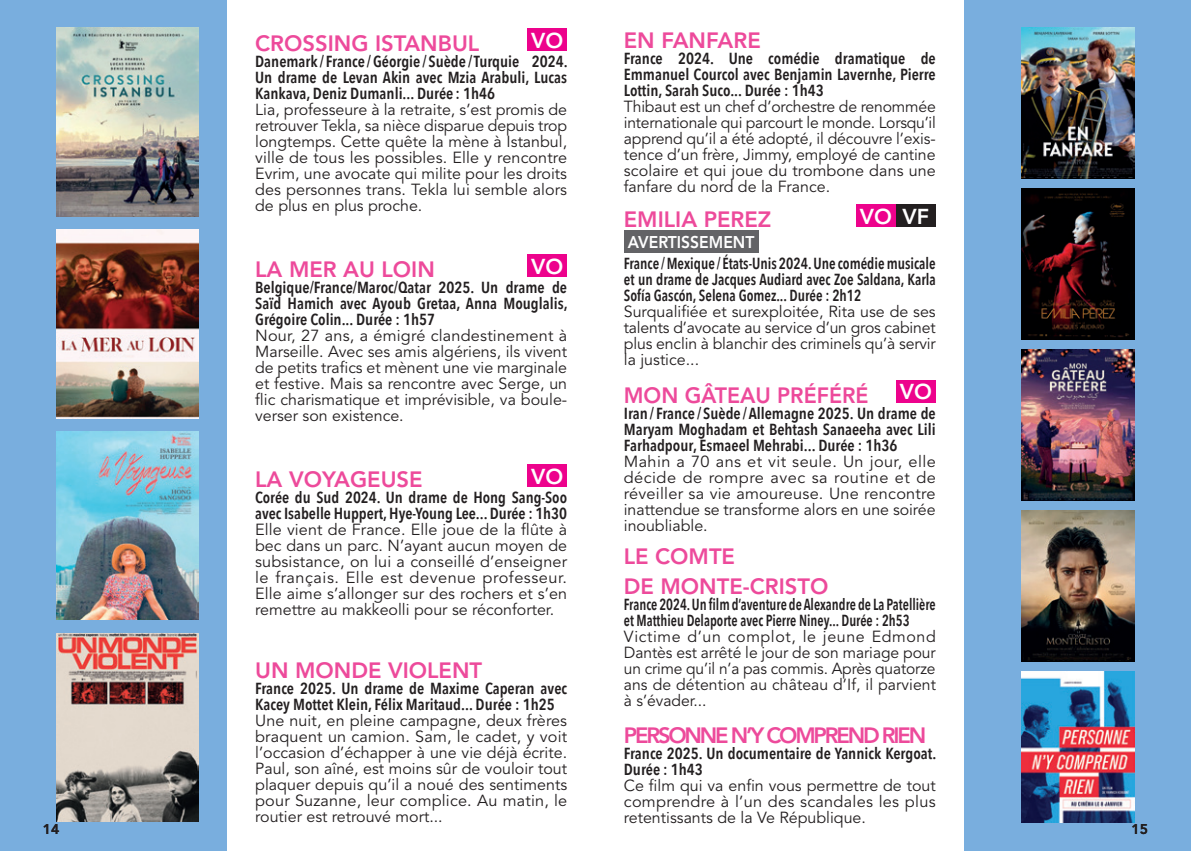
<style>
.page{position:relative;width:1191px;height:851px;background:#fff}
.page>*{position:absolute;margin:0;border:0;box-sizing:border-box;transform-origin:0 0}
.t1{font:800 22px/30px "Avenir LT Std";color:#ed4a9b}
.t2{font:800 22px "Avenir LT Std";letter-spacing:-.1em;color:#ed4a9b}
.t3{font:800 21.4px "Avenir LT Std";color:#fff}
.t4{font:800 16.8px "Avenir LT Std";color:#fff;scale:.93 1}
.t5{font:16px/16px "Avenir LT Std";color:#231f20;text-align:justify}
.t6{font:600 16px/16px "Avenir Next Condensed";color:#231f20;text-align:justify}
.t7{font:600 16px/16px "Avenir Next Condensed";color:#231f20;text-align:justify;scale:.91 1}
.t8{font:600 16px/16px "Avenir Next Condensed";color:#231f20;scale:.86 1}
.t9{font:800 14px "Avenir LT Std";color:#231f20}
</style>
<div class="page">
<div style="left:964px;top:0;width:227px;height:850px;background:#79aede"></div>
<div style="left:0;top:0;width:227px;height:850px;background:#79aede"></div>
<div style="left:527px;top:254px;width:40px;height:23px;background:#ed028c"></div>
<div style="left:527px;top:28px;width:40px;height:23px;background:#ed028c"></div>
<div style="left:527px;top:464px;width:40px;height:23px;background:#ed028c"></div>
<div style="left:856px;top:204px;width:40px;height:23px;background:#ed028c"></div>
<div style="left:896px;top:204px;width:39px;height:23px;background:#231f20"></div>
<div style="left:624px;top:231px;width:134px;height:22px;background:#636366"></div>
<div style="left:896px;top:380px;width:39px;height:22px;background:#ed028c"></div>
<img style="left:1021px;top:510px;width:113px;height:151px">
<img style="left:1021px;top:671px;width:113px;height:151px">
<img style="left:1021px;top:189px;width:113px;height:150px">
<img style="left:1021px;top:350px;width:113px;height:150px">
<img style="left:1021px;top:28px;width:113px;height:150px">
<img style="left:57px;top:28px;width:141px;height:188px">
<img style="left:57px;top:633px;width:141px;height:188px">
<img style="left:57px;top:229px;width:141px;height:189px">
<img style="left:57px;top:431px;width:141px;height:189px">
<h1 class="t1" style="left:624px;top:25px;width:138px">EN FANFARE</h1>
<p class="t6" style="left:624px;top:49px;width:313px">France 2024. Une comédie dramatique de Emmanuel Courcol avec Benjamin Lavernhe, Pierre Lottin, Sarah Suco... Durée : 1h43</p>
<p class="t5" style="left:624px;top:98px;width:313px">Thibaut est un chef d’orchestre de renommée internationale qui parcourt le monde. Lorsqu’il apprend qu’il a été adopté, il découvre l’exis&shy;tence d’un frère, Jimmy, employé de cantine scolaire et qui joue du trombone dans une fanfare du nord de la France.</p>
<h1 class="t1" style="left:255px;top:29px;width:226px">CROSSING ISTANBUL</h1>
<h2 class="t3" style="left:531px;top:28px;width:34px">VO</h2>
<p class="t6" style="left:255px;top:53px;width:314px">Danemark/ France/Géorgie/ Suède/Turquie 2024.<br>Un drame de Levan Akin avec Mzia Arabuli, Lucas Kankava, Deniz Dumanli... Durée : 1h46</p>
<p class="t5" style="left:255px;top:102px;width:313px">Lia, professeure à la retraite, s’est promis de retrouver Tekla, sa nièce disparue depuis trop longtemps. Cette quête la mène à Istanbul, ville de tous les possibles. Elle y rencontre Evrim, une avocate qui milite pour les droits des personnes trans. Tekla lui semble alors de plus en plus proche.</p>
<h1 class="t1" style="left:624px;top:204px;width:149px">EMILIA PEREZ</h1>
<h2 class="t3" style="left:860px;top:203px;width:71px">VO VF</h2>
<p class="t4" style="left:628px;top:232px;width:137px">AVERTISSEMENT</p>
<p class="t7" style="left:624px;top:255px;width:344px">France/Mexique/ États-Unis 2024. Une comédie musicale et un drame de Jacques Audiard avec Zoe Saldana, Karla Sofía Gascón, Selena Gomez... Durée : 2h12</p>
<p class="t5" style="left:624px;top:304px;width:313px">Surqualifiée et surexploitée, Rita use de ses talents d’avocate au service d’un gros cabinet plus enclin à blanchir des criminels qu’à servir la justice...</p>
<h1 class="t1" style="left:255px;top:254px;width:181px">LA MER AU LOIN</h1>
<h2 class="t3" style="left:531px;top:254px;width:34px">VO</h2>
<p class="t6" style="left:255px;top:279px;width:314px">Belgique/France/Maroc/Qatar 2025. Un drame de Saïd Hamich avec Ayoub Gretaa, Anna Mouglalis, Grégoire Colin... Durée : 1h57</p>
<p class="t5" style="left:255px;top:328px;width:313px">Nour, 27 ans, a émigré clandestinement à Marseille. Avec ses amis algériens, ils vivent de petits trafics et mènent une vie marginale et festive. Mais sa rencontre avec Serge, un flic charismatique et imprévisible, va boule&shy;verser son existence.</p>
<h1 class="t1" style="left:624px;top:380px;width:246px">MON GÂTEAU PRÉFÉRÉ</h1>
<h2 class="t3" style="left:899px;top:379px;width:34px">VO</h2>
<p class="t6" style="left:624px;top:404px;width:313px">Iran/ France/ Suède/Allemagne 2025. Un drame de Maryam Moghadam et Behtash Sanaeeha avec Lili Farhadpour, Esmaeel Mehrabi... Durée : 1h36</p>
<p class="t5" style="left:624px;top:453px;width:313px">Mahin a 70 ans et vit seule. Un jour, elle décide de rompre avec sa routine et de réveiller sa vie amoureuse. Une rencontre inattendue se transforme alors en une soirée inoubliable.</p>
<h1 class="t1" style="left:255px;top:464px;width:169px">LA VOYAGEUSE</h1>
<h2 class="t3" style="left:531px;top:463px;width:34px">VO</h2>
<p class="t6" style="left:255px;top:489px;width:313px">Corée du Sud 2024. Un drame de Hong Sang-Soo avec Isabelle Huppert, Hye-Young Lee... Durée : 1h30</p>
<p class="t5" style="left:255px;top:522px;width:313px">Elle vient de France. Elle joue de la flûte à bec dans un parc. N’ayant aucun moyen de subsistance, on lui a conseillé d’enseigner le français. Elle est devenue professeur.<br>Elle aime s’allonger sur des rochers et s’en remettre au makkeolli pour se réconforter.</p>
<h1 class="t1" style="left:624px;top:541px;width:206px">LE COMTE<br>DE MONTE-CRISTO</h1>
<p class="t8" style="left:624px;top:595px;width:364px">France 2024. Un film d’aventure de Alexandre de La Patellière et Matthieu Delaporte avec Pierre Niney... Durée : 2h53</p>
<p class="t5" style="left:624px;top:628px;width:314px">Victime d’un complot, le jeune Edmond Dantès est arrêté le jour de son mariage pour un crime qu’il n’a pas commis. Après quatorze ans de détention au château d’If, il parvient à s’évader...</p>
<h1 class="t1" style="left:255px;top:655px;width:228px">UN MONDE VIOLENT</h1>
<p class="t6" style="left:255px;top:680px;width:313px">France 2025. Un drame de Maxime Caperan avec<br>Kacey Mottet Klein, Félix Maritaud... Durée : 1h25</p>
<p class="t5" style="left:255px;top:713px;width:313px">Une nuit, en pleine campagne, deux frères braquent un camion. Sam, le cadet, y voit l’occasion d’échapper à une vie déjà écrite.<br>Paul, son aîné, est moins sûr de vouloir tout plaquer depuis qu’il a noué des sentiments pour Suzanne, leur complice. Au matin, le routier est retrouvé mort...</p>
<h1 class="t2" style="left:624px;top:722px;width:304px">PERSONNE N’Y COMPREND RIEN</h1>
<p class="t6" style="left:624px;top:745px;width:314px">France 2025. Un documentaire de Yannick Kergoat.<br>Durée : 1h43</p>
<p class="t5" style="left:624px;top:778px;width:313px">Ce film qui va enfin vous permettre de tout comprendre à l’un des scandales les plus retentissants de la Ve République.</p>
<p class="t9" style="left:43px;top:820px;width:18px">14</p>
<p class="t9" style="left:1131px;top:820px;width:18px">15</p>
</div>
